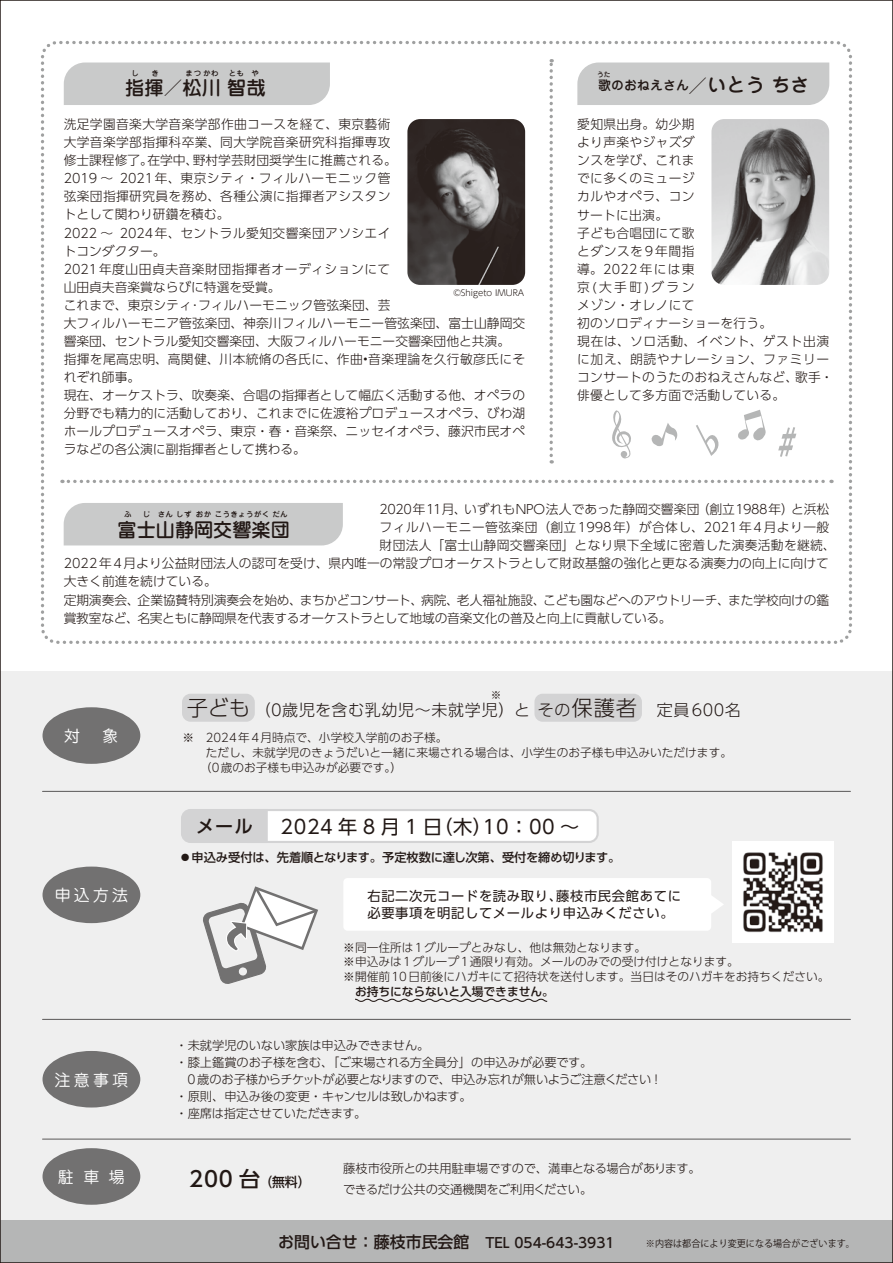
<style>
.page{position:relative;width:893px;height:1263px;background:#fff}
.page>*{position:absolute;margin:0;border:0;box-sizing:border-box;transform-origin:0 0}
.t1{font:500 21.3px "UD Shin Go Pro";color:#221815}
.t2{font:19.2px "UD Shin Go Pro";letter-spacing:.03em;color:#221815}
.t3{font:500 19.2px "Jun 34 Pro";color:#221815}
.t4{font:500 18px "UD Shin Go Pro";color:#221815}
.t5{font:300 15.9px "UD Shin Go Pro";letter-spacing:.045em;color:#221815}
.t6{font:15.9px "Jun 201 Pro";letter-spacing:.2em;color:#fff}
.t7{font:500 13.8px "UD Shin Go Pro";color:#221815}
.t8{font:13.35px/17px "UD Shin Go Pro";letter-spacing:.05em;color:#221815}
.t9{font:300 12.75px/18.1px "UD Shin Go Pro";letter-spacing:.005em;color:#221815}
.t10{font:300 12.75px/18.1px "UD Shin Go Pro";letter-spacing:.025em;color:#221815}
.t11{font:300 12.75px "UD Shin Go Pro";letter-spacing:-.015em;color:#221815}
.t12{font:300 12.75px "UD Shin Go Pro";letter-spacing:-.025em;color:#221815}
.t13{font:300 12.75px "UD Shin Go Pro";letter-spacing:.035em;color:#221815}
.t14{font:500 12.75px "Jun 34 Pro";letter-spacing:.02em;color:#221815}
.t15{font:300 12.15px/21.3px "UD Shin Go Pro";letter-spacing:-.02em;color:#221815}
.t16{font:300 12.15px "UD Shin Go Pro";color:#221815}
.t17{font:500 12.15px "UD Shin Go Pro";letter-spacing:-.015em;color:#221815}
.t18{font:300 11.7px/14.9px "UD Shin Go Pro";color:#221815}
.t19{font:500 11.7px "UD Shin Go Pro";color:#221815}
.t20{font:300 10.65px "UD Shin Go Pro";color:#221815}
.t21{font:9.6px "Koz Go Pro";color:#221815;scale:.95 1}
.t22{font:300 8.55px "UD Shin Go Pro";color:#221815}
.t23{font:500 7.5px "Jun 34 Pro";letter-spacing:.05em;color:#221815}
.t24{font:500 6.9px "Jun 34 Pro";color:#221815}
.s1{font-size:19.2px}
.s2{font-size:21.3px}
.s3{font-size:13.35px}
.s4{font-size:15.9px}
</style>
<div class="page">
<svg style="left:696px;top:425px;width:23px;height:31px"></svg>
<svg style="left:778px;top:427px;width:18px;height:30px"></svg>
<svg style="left:612px;top:410px;width:19px;height:49px"></svg>
<svg style="left:738px;top:409px;width:28px;height:32px"></svg>
<svg style="left:651px;top:423px;width:27px;height:23px"></svg>
<div style="left:0;top:671px;width:893px;height:592px;background:#efefef"></div>
<img style="left:711px;top:119px;width:118px;height:166px">
<img style="left:407px;top:119px;width:118px;height:166px">
<div style="left:732px;top:841px;width:102px;height:102px;background:#fff"></div>
<div style="left:64px;top:503px;width:279px;height:42px;background:#c9caca"></div>
<div style="left:64px;top:63px;width:266px;height:42px;background:#c9caca"></div>
<div style="left:577px;top:63px;width:252px;height:42px;background:#c9caca"></div>
<div style="left:41px;top:41px;width:811px;height:603px;border:3px dashed #9fa0a0;border-radius:15px"></div>
<svg style="left:62px;top:480px;width:770px;height:3px"></svg>
<svg style="left:549px;top:59px;width:4px;height:405px"></svg>
<div style="left:0;top:1220px;width:893px;height:43px;background:#b5b6b6"></div>
<svg style="left:181px;top:809px;width:418px;height:34px"></svg>
<div style="left:344px;top:878px;width:379px;height:53px;background:#fff"></div>
<div style="left:182px;top:694px;width:73px;height:28px;background:#d3d3d4;border-radius:9px"></div>
<div style="left:534px;top:694px;width:108px;height:28px;background:#d3d3d4;border-radius:8px"></div>
<hr style="left:43px;top:1139px;width:807px;height:1px;background:#595757">
<div style="left:43px;top:1148px;width:97px;height:57px;background:#727171;border-radius:50%"></div>
<hr style="left:43px;top:1019px;width:807px;height:1px;background:#595757">
<hr style="left:43px;top:791px;width:807px;height:1px;background:#595757">
<div style="left:43px;top:707px;width:97px;height:57px;background:#727171;border-radius:50%"></div>
<div style="left:43px;top:866px;width:97px;height:57px;background:#727171;border-radius:50%"></div>
<div style="left:43px;top:1051px;width:97px;height:56px;background:#727171;border-radius:50%"></div>
<svg style="left:203px;top:886px;width:115px;height:98px"></svg>
<svg style="left:355px;top:998px;width:193px;height:4px"></svg>
<img style="left:743px;top:852px;width:80px;height:81px">
<p class="t23" style="left:132px;top:67px;width:29px">し　き</p>
<p class="t23" style="left:186px;top:67px;width:35px">まつかわ</p>
<p class="t23" style="left:229px;top:67px;width:32px">とも や</p>
<h2 class="t3" style="left:125px;top:72px;width:142px">指揮／松川 智哉</h2>
<p class="t24" style="left:597px;top:69px;width:15px">うた</p>
<p class="t14" style="left:598px;top:75px;width:213px">歌のおねえさん<span class="s1">／いとう ちさ</span></p>
<p class="t9" style="left:64px;top:115px;width:463px">洗足学園音楽大学音楽学部作曲コースを経て、東京藝術<br>大学音楽学部指揮科卒業、同大学院音楽研究科指揮専攻<br>修士課程修了。在学中、野村学芸財団奨学生に推薦される。<br>2019 ～ 2021年、東京シティ・フィルハーモニック管<br>弦楽団指揮研究員を務め、各種公演に指揮者アシスタン<br>トとして関わり研鑽を積む。<br>2022 ～ 2024年、セントラル愛知交響楽団アソシエイ<br>トコンダクター。<br>2021年度山田貞夫音楽財団指揮者オーディションにて<br>山田貞夫音楽賞ならびに特選を受賞。<br>これまで、東京シティ･フィルハーモニック管弦楽団、芸<br>大フィルハーモニア管弦楽団、神奈川フィルハーモニー管弦楽団、富士山静岡交響楽団、セントラル愛知交響楽団、大阪フィルハーモニー交響楽団他と共演。指揮を尾高忠明、高関健、川本統脩の各氏に、作曲•音楽理論を久行敏彦氏にそれぞれ師事。<br>現在、オーケストラ、吹奏楽、合唱の指揮者として幅広く活動する他、オペラの分野でも精力的に活動しており、これまでに佐渡裕プロデュースオペラ、びわ湖ホールプロデュースオペラ、東京・春・音楽祭、ニッセイオペラ、藤沢市民オペラなどの各公演に副指揮者として携わる。</p>
<p class="t10" style="left:577px;top:115px;width:258px">愛知県出身。幼少期<br>より声楽やジャズダ<br>ンスを学び、これま<br>でに多くのミュージ<br>カルやオペラ、コン<br>サートに出演。<br>子ども合唱団にて歌<br>とダンスを9年間指<br>導。2022年には東<br>京(大手町)グラン<br>メゾン・オレノにて<br>初のソロディナーショーを行う。<br>現在は、ソロ活動、イベント、ゲスト出演に加え、朗読やナレーション、ファミリーコンサートのうたのおねえさんなど、歌手・俳優として多方面で活動している。</p>
<p class="t22" style="left:453px;top:286px;width:72px">©Shigeto IMURA</p>
<p class="t23" style="left:124px;top:508px;width:165px">ふ　 じ さん しず おかこうきょうがく だん</p>
<p class="t9" style="left:379px;top:500px;width:451px">2020年11月、いずれもNPO法人であった静岡交響楽団（創立1988年）と浜松</p>
<p class="t13" style="left:380px;top:517px;width:451px">フィルハーモニー管弦楽団（創立1998年）が合体し、2021年4月より一般</p>
<p class="t10" style="left:380px;top:536px;width:458px">財団法人「富士山静岡交響楽団」となり県下全域に密着した演奏活動を継続、</p>
<p class="t9" style="left:64px;top:554px;width:767px">2022年4月より公益財団法人の認可を受け、県内唯一の常設プロオーケストラとして財政基盤の強化と更なる演奏力の向上に向けて</p>
<p class="t9" style="left:64px;top:572px;width:155px">大きく前進を続けている。</p>
<p class="t11" style="left:64px;top:589px;width:767px">定期演奏会、企業協賛特別演奏会を始め、まちかどコンサート、病院、老人福祉施設、こども園などへのアウトリーチ、また学校向けの鑑</p>
<p class="t12" style="left:64px;top:607px;width:609px">賞教室など、名実ともに静岡県を代表するオーケストラとして地域の音楽文化の普及と向上に貢献している。</p>
<h2 class="t3" style="left:118px;top:514px;width:174px">富士山静岡交響楽団</h2>
<p class="t6" style="left:64px;top:723px;width:56px">対　象</p>
<p class="t6" style="left:55px;top:883px;width:75px">申込方法</p>
<p class="t6" style="left:55px;top:1067px;width:75px">注意事項</p>
<p class="t20" style="left:491px;top:686px;width:12px">※</p>
<p class="t5" style="left:187px;top:697px;width:555px"><span class="s2">子ども</span>（０歳児を含む乳幼児～未就学児）とその<span class="s2">保護者</span> 定員600名</p>
<p class="t18" style="left:182px;top:730px;width:551px">※ 2024年4月時点で、小学校入学前のお子様。<br>　　ただし、未就学児のきょうだいと一緒に来場される場合は、小学生のお子様も申込みいただけます。　　（0歳のお子様も申込みが必要です。）</p>
<h3 class="t4" style="left:196px;top:812px;width:58px">メール</h3>
<h2 class="t2" style="left:281px;top:811px;width:300px">2024 年 8 月 1 日（木）10：00 ～</h2>
<p class="t17" style="left:179px;top:847px;width:443px">●申込み受付は、先着順となります。予定枚数に達し次第、受付を締め切ります。</p>
<p class="t8" style="left:367px;top:887px;width:315px">右記二次元コードを読み取り、藤枝市民会館あてに必要事項を明記してメールより申込みください。</p>
<p class="t18" style="left:343px;top:939px;width:488px">※同一住所は1グループとみなし、他は無効となります。<br>※申込みは1グループ1通限り有効。メールのみでの受け付けとなります。<br>※開催前10日前後にハガキにて招待状を送付します。当日はそのハガキをお持ちください。</p>
<p class="t19" style="left:355px;top:982px;width:200px">お持ちにならないと入場できません。</p>
<p class="t16" style="left:175px;top:1035px;width:255px">・未就学児のいない家族は申込みできません。</p>
<p class="t16" style="left:175px;top:1052px;width:418px">・膝上鑑賞のお子様を含む、「ご来場される方全員分」の申込みが必要です。</p>
<p class="t15" style="left:187px;top:1068px;width:473px">0 歳のお子様からチケットが必要となりますので、申込み忘れが無いようご注意ください !</p>
<p class="t15" style="left:175px;top:1085px;width:298px">・原則、申込み後の変更・キャンセルは致しかねます。</p>
<p class="t15" style="left:175px;top:1102px;width:193px">・座席は指定させていただきます。</p>
<p class="t6" style="left:58px;top:1165px;width:68px">駐車場</p>
<h1 class="t1" style="left:189px;top:1161px;width:123px">200 台<span class="s3">（無料）</span></h1>
<p class="t15" style="left:343px;top:1157px;width:359px">藤枝市役所との共用駐車場ですので、満車となる場合があります。できるだけ公共の交通機関をご利用ください。</p>
<p class="t7" style="left:278px;top:1231px;width:338px"><span class="s4">お問い合せ：藤枝市民会館　</span>TEL 054-643-3931</p>
<p class="t21" style="left:646px;top:1237px;width:222px">※内容は都合により変更になる場合がございます。</p>
</div>
